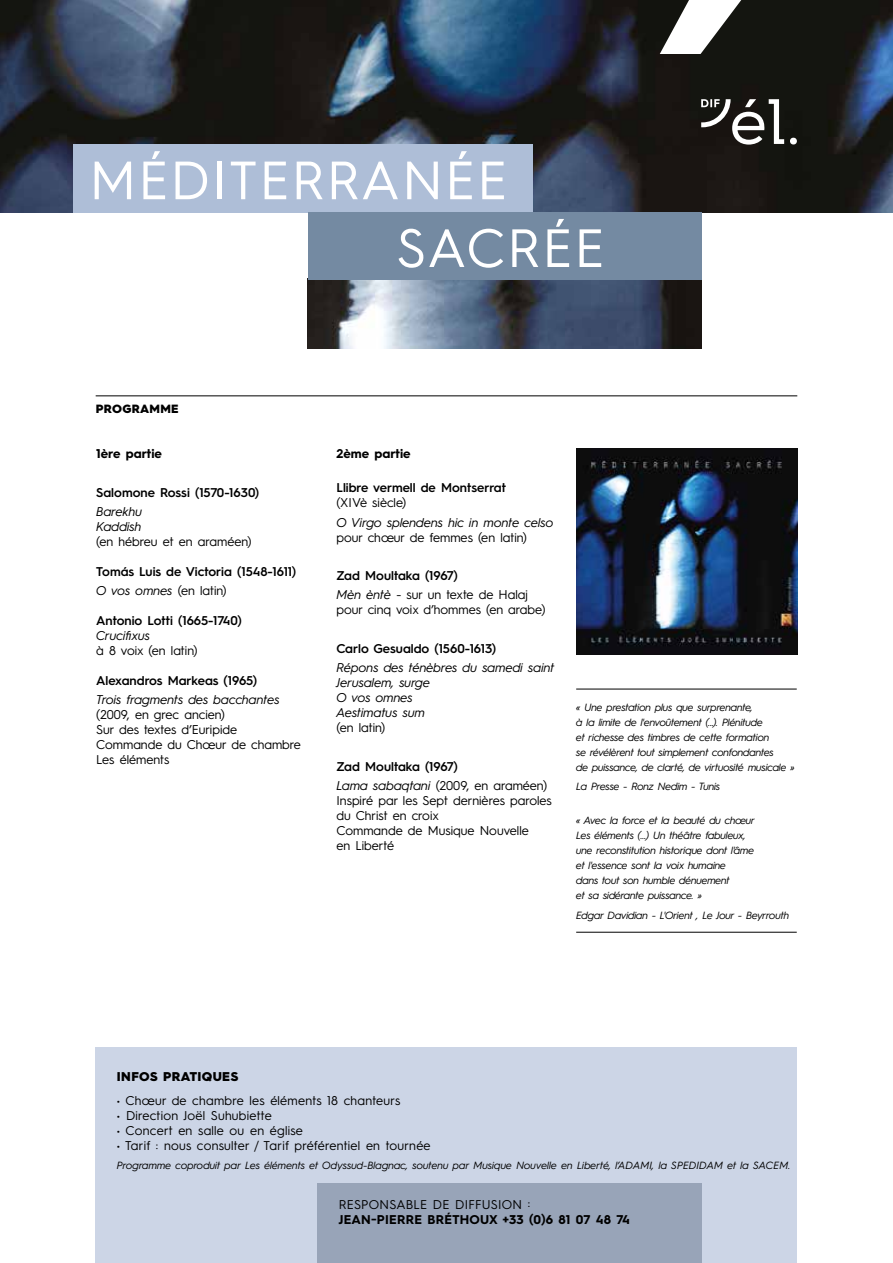
<style>
.page{position:relative;width:893px;height:1263px;background:#fff}
.page>*{position:absolute;margin:0;border:0;box-sizing:border-box;transform-origin:0 0}
.t1{font:54px/67.8px "Hurme Geometric Sans 4";letter-spacing:.045em;color:#fff}
.t2{font:12.75px/15px "Hurme Geometric Sans 3";color:#000}
.t3{font:600 12.75px/19.2px "Hurme Geometric Sans 3";color:#000}
.t4{font:12.75px "Hurme Geometric Sans 3";letter-spacing:.02em;color:#000}
.t5{font:italic 12.75px/15px "Hurme Geometric Sans 3";color:#000}
.t6{font:700 12.75px "Hurme Geometric Sans 3";letter-spacing:.02em;color:#000}
.t7{font:700 12.75px "Hurme Geometric Sans 3";color:#000}
.t8{font:900 12.75px "Hurme Geometric Sans 3";letter-spacing:.03em;color:#000}
.t9{font:900 12px "Hurme Geometric Sans 3";letter-spacing:.03em;color:#000}
.t10{font:italic 10.5px/15px "Hurme Geometric Sans 3";letter-spacing:-.02em;color:#000}
.t11{font:italic 10.5px "Hurme Geometric Sans 3";color:#000}
.s1{font-weight:400;font-style:italic}
.s2{font-weight:400}
.s3{font-weight:600}
.s4{font-style:italic}
</style>
<div class="page">
<div style="left:96px;top:1047px;width:701px;height:216px;background:#ccd5e6"></div>
<img style="left:308px;top:280px;width:393px;height:68px">
<div style="left:318px;top:1183px;width:384px;height:80px;background:#98a4b8"></div>
<img style="left:0;top:0;width:893px;height:213px">
<svg style="left:701px;top:99px;width:96px;height:47px"></svg>
<svg style="left:660px;top:0;width:81px;height:54px"></svg>
<div style="left:73px;top:145px;width:459px;height:68px;background:#aebed7"></div>
<div style="left:308px;top:213px;width:393px;height:67px;background:#748aa2"></div>
<hr style="left:96px;top:395px;width:701px;height:1px;background:#000">
<hr style="left:576px;top:689px;width:221px;height:1px;background:#000">
<hr style="left:576px;top:932px;width:221px;height:1px;background:#000">
<img style="left:576px;top:448px;width:221px;height:207px">
<h1 class="t1" style="left:396px;top:145px;width:209px;text-indent:-307px">MÉDITERRANÉE<br>SACRÉE</h1>
<p class="t9" style="left:96px;top:401px;width:85px">PROGRAMME</p>
<p class="t7" style="left:96px;top:445px;width:67px">1ère partie</p>
<p class="t3" style="left:96px;top:482px;width:165px">Salomone Rossi (1570-1630)</p>
<p class="t5" style="left:96px;top:503px;width:47px">Barekhu<br>Kaddish</p>
<p class="t2" style="left:96px;top:533px;width:157px">(en hébreu et en araméen)</p>
<p class="t3" style="left:96px;top:561px;width:201px">Tomás Luis de Victoria (1548-1611)<br><span class="s1">O vos omnes</span> <span class="s2">(en latin)</span></p>
<p class="t3" style="left:96px;top:610px;width:147px">Antonio Lotti (1665-1740)</p>
<p class="t5" style="left:96px;top:627px;width:56px">Crucifixus</p>
<p class="t2" style="left:96px;top:642px;width:103px">à 8 voix (en latin)</p>
<p class="t3" style="left:96px;top:670px;width:162px">Alexandros Markeas (1965)</p>
<p class="t5" style="left:96px;top:692px;width:185px">Trois fragments des bacchantes</p>
<p class="t2" style="left:96px;top:707px;width:206px">(2009, en grec ancien)<br>Sur des textes d’Euripide<br>Commande du Chœur de chambre<br>Les éléments</p>
<p class="t10" style="left:576px;top:699px;width:220px">« Une prestation plus que surprenante,<br>à la limite de l'envoûtement (...). Plénitude<br>et richesse des timbres de cette formation<br>se révélèrent tout simplement confondantes<br>de puissance, de clarté, de virtuosité musicale »</p>
<p class="t10" style="left:576px;top:778px;width:145px">La Presse - Ronz Nedim - Tunis</p>
<p class="t10" style="left:576px;top:812px;width:180px">« Avec la force et la beauté du chœur Les éléments (…) Un théâtre fabuleux, une reconstitution historique dont l'âme et l'essence sont la voix humaine<br>dans tout son humble dénuement<br>et sa sidérante puissance. »</p>
<p class="t10" style="left:576px;top:907px;width:215px">Edgar Davidian - L'Orient , Le Jour - Beyrrouth</p>
<p class="t7" style="left:336px;top:445px;width:76px">2ème partie</p>
<p class="t3" style="left:336px;top:477px;width:171px">Llibre vermell de Montserrat</p>
<p class="t2" style="left:336px;top:495px;width:71px">(XIVè siècle)</p>
<p class="t5" style="left:336px;top:514px;width:219px">O Virgo splendens hic in monte celso</p>
<p class="t2" style="left:336px;top:529px;width:192px">pour chœur de femmes (en latin)</p>
<p class="t2" style="left:336px;top:565px;width:193px;line-height:19.2px"><span class="s3">Zad Moultaka (1967)<br></span><span class="s4">Mèn èntè</span> - sur un texte de Halaj</p>
<p class="t2" style="left:336px;top:602px;width:210px">pour cinq voix d’hommes (en arabe)</p>
<p class="t3" style="left:336px;top:638px;width:161px">Carlo Gesualdo (1560-1613)</p>
<p class="t5" style="left:336px;top:659px;width:219px">Répons des ténèbres du samedi saint<br>Jerusalem, surge<br>O vos omnes<br>Aestimatus sum</p>
<p class="t2" style="left:336px;top:719px;width:50px">(en latin)</p>
<p class="t3" style="left:336px;top:756px;width:212px">Zad Moultaka (1967)<br><span class="s1">Lama sabaqtani</span> <span class="s2">(2009, en araméen)</span></p>
<p class="t2" style="left:336px;top:792px;width:217px">Inspiré par les Sept dernières paroles du Christ en croix<br>Commande de Musique Nouvelle<br>en Liberté</p>
<p class="t8" style="left:117px;top:1068px;width:123px">INFOS PRATIQUES</p>
<p class="t4" style="left:117px;top:1091px;width:285px">• Chœur de chambre les éléments 18 chanteurs</p>
<p class="t4" style="left:117px;top:1106px;width:156px">• Direction Joël Suhubiette</p>
<p class="t4" style="left:117px;top:1121px;width:188px">• Concert en salle ou en église</p>
<p class="t4" style="left:117px;top:1136px;width:315px">• Tarif : nous consulter / Tarif préférentiel en tournée</p>
<p class="t11" style="left:117px;top:1158px;width:675px">Programme coproduit par Les éléments et Odyssud-Blagnac, soutenu par Musique Nouvelle en Liberté, l’ADAMI, la SPEDIDAM et la SACEM.</p>
<p class="t4" style="left:339px;top:1196px;width:193px">RESPONSABLE DE DIFFUSION :</p>
<p class="t6" style="left:339px;top:1211px;width:293px">JEAN-PIERRE BRÉTHOUX +33 (0)6 81 07 48 74</p>
</div>
